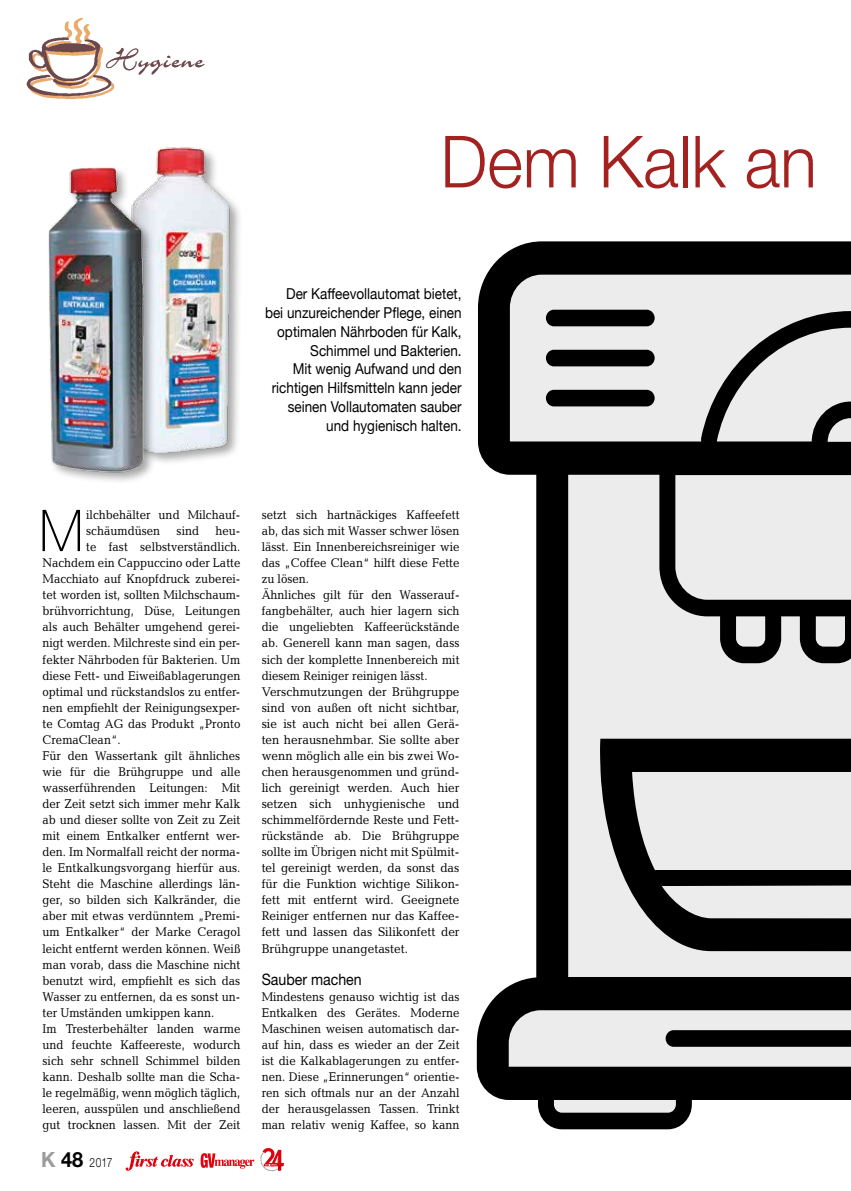
<style>
.page{position:relative;width:851px;height:1191px;background:#fff}
.page>*{position:absolute;margin:0;border:0;box-sizing:border-box;transform-origin:0 0}
._01_Head_K_Kaffee{font:300 72px "Helvetica Neue";color:#a32220;scale:.95 1}
._01_FT_Candida_K{font:100 57.75px "Helvetica Neue";color:#000;scale:.95 1}
._01_Rubrik_K_links{font:30px "Charme";color:#6b484d}
._01_Zwiti_K{font:15.75px "Helvetica Neue";color:#000;scale:.9 1}
._01_Vorspann_K{font:15px/18.8px "Helvetica Neue";color:#000;text-align:right;scale:.9 1}
._01_FT_Candida_K-2{font:12.75px/16px "Candida";color:#000;text-align:justify;scale:.9 1}
._01_FT_Candida_K-3{font:12.75px/16px "Candida";color:#000;text-align:justify;scale:.93 1}
.t1{font:300 12.75px "Helvetica Neue";color:#000;scale:.8 1}
.s1{font-weight:700;font-size:21px;color:#9c9c9c}
.s2{font-weight:700;font-size:21px}
</style>
<div class="page">
<svg style="left:200px;top:1153px;width:54px;height:15px"></svg>
<svg style="left:260px;top:1148px;width:24px;height:23px"></svg>
<svg style="left:126px;top:1151px;width:68px;height:19px"></svg>
<svg style="left:476px;top:241px;width:374px;height:888px;background:#9d9d9d"></svg>
<div style="left:546px;top:310px;width:108px;height:16px;background:#000;border-radius:8px"></div>
<div style="left:546px;top:350px;width:108px;height:16px;background:#000;border-radius:8px"></div>
<div style="left:546px;top:390px;width:108px;height:16px;background:#000;border-radius:8px"></div>
<div style="left:130px;top:146px;width:113px;height:320px;background:#000;opacity:.35"></div>
<img style="left:130px;top:146px;width:104px;height:309px">
<div style="left:46px;top:165px;width:110px;height:320px;background:#000;opacity:.35"></div>
<img style="left:46px;top:153px;width:107px;height:325px">
<img style="left:64px;top:17px;width:26px;height:15px">
<img style="left:26px;top:32px;width:89px;height:67px">
<p class="_01_Rubrik_K_links" style="left:106px;top:45px;width:100px">Hygiene</p>
<p class="_01_Head_K_Kaffee" style="left:440px;top:118px;width:398px">Dem Kalk an</p>
<p class="_01_Vorspann_K" style="left:265px;top:285px;width:220px">Der Kaffeevollautomat bietet, bei unzureichender Pflege, einen optimalen Nährboden für Kalk,<br>Schimmel und Bakterien.<br>Mit wenig Aufwand und den richtigen Hilfsmitteln kann jeder seinen Vollautomaten sauber und hygienisch halten.</p>
<p class="_01_FT_Candida_K" style="left:39px;top:498px;width:48px">M</p>
<p class="_01_FT_Candida_K-2" style="left:86px;top:506px;width:173px">ilchbehälter und Milchauf&shy;schäumdüsen</p>
<p class="_01_FT_Candida_K-2" style="left:176px;top:523px;width:27px">sind</p>
<p class="_01_FT_Candida_K-2" style="left:215px;top:523px;width:29px">heu-</p>
<p class="_01_FT_Candida_K-2" style="left:86px;top:539px;width:173px">te fast selbstverständlich.</p>
<p class="_01_FT_Candida_K-2" style="left:43px;top:555px;width:221px">Nachdem ein Cappuccino oder Latte</p>
<p class="_01_FT_Candida_K-2" style="left:43px;top:571px;width:221px">Macchiato auf Knopfdruck zuberei-</p>
<p class="_01_FT_Candida_K-2" style="left:43px;top:587px;width:221px">tet worden ist, sollten Milchschaum-</p>
<p class="_01_FT_Candida_K-2" style="left:43px;top:603px;width:221px">brühvorrichtung, Düse, Leitungen</p>
<p class="_01_FT_Candida_K-2" style="left:43px;top:619px;width:221px">als auch Behälter umgehend gerei-</p>
<p class="_01_FT_Candida_K-2" style="left:43px;top:635px;width:221px">nigt werden. Milchreste sind ein per-</p>
<p class="_01_FT_Candida_K-2" style="left:43px;top:651px;width:221px">fekter Nährboden für Bakterien. Um</p>
<p class="_01_FT_Candida_K-2" style="left:43px;top:667px;width:221px">diese Fett- und Eiweißablagerungen</p>
<p class="_01_FT_Candida_K-2" style="left:43px;top:683px;width:221px">optimal und rückstandslos zu entfer-</p>
<p class="_01_FT_Candida_K-2" style="left:43px;top:699px;width:221px">nen empfiehlt der Reinigungsexper-</p>
<p class="_01_FT_Candida_K-2" style="left:43px;top:715px;width:221px">te Comtag AG das Produkt „Pronto</p>
<p class="_01_FT_Candida_K-2" style="left:43px;top:731px;width:88px">CremaClean“.</p>
<p class="_01_FT_Candida_K-2" style="left:43px;top:747px;width:221px">Für den Wassertank gilt ähnliches wie für die Brühgruppe und alle wasserführenden Leitungen: Mit der Zeit setzt sich immer mehr Kalk ab und dieser sollte von Zeit zu Zeit mit einem Entkalker entfernt wer&shy;den. Im Normalfall reicht der norma&shy;le Entkalkungsvorgang hierfür aus.<br>Steht die Maschine allerdings län&shy;ger, so bilden sich Kalkränder, die aber mit etwas verdünntem „Premi&shy;um Entkalker“ der Marke Ceragol leicht entfernt werden können. Weiß man vorab, dass die Maschine nicht benutzt wird, empfiehlt es sich das Wasser zu entfernen, da es sonst un&shy;ter Umständen umkippen kann.</p>
<p class="_01_FT_Candida_K-2" style="left:43px;top:1020px;width:221px">Im Tresterbehälter landen warme und feuchte Kaffeereste, wodurch sich sehr schnell Schimmel bilden kann. Deshalb sollte man die Scha&shy;le regelmäßig, wenn möglich täglich, leeren, ausspülen und anschließend gut trocknen lassen. Mit der Zeit</p>
<p class="t1" style="left:41px;top:1154px;width:91px"><span class="s1">K</span> <span class="s2">48</span> 2017</p>
<p class="_01_FT_Candida_K-2" style="left:261px;top:506px;width:221px">setzt sich hartnäckiges Kaffeefett ab, das sich mit Wasser schwer lösen lässt. Ein Innenbereichsreiniger wie das „Coffee Clean“ hilft diese Fette zu lösen.</p>
<p class="_01_FT_Candida_K-2" style="left:261px;top:587px;width:221px">Ähnliches gilt für den Wasserauf&shy;fangbehälter, auch hier lagern sich die ungeliebten Kaffeerückstände ab. Generell kann man sagen, dass sich der komplette Innenbereich mit diesem Reiniger reinigen lässt.</p>
<p class="_01_FT_Candida_K-3" style="left:261px;top:683px;width:214px">Verschmutzungen der Brühgruppe sind von außen oft nicht sichtbar, sie ist auch nicht bei allen Gerä&shy;ten herausnehmbar. Sie sollte aber wenn möglich alle ein bis zwei Wo&shy;chen herausgenommen und gründ&shy;lich gereinigt werden. Auch hier setzen sich unhygienische und schimmelfördernde Reste und Fett&shy;rückstände ab. Die Brühgruppe sollte im Übrigen nicht mit Spülmit&shy;tel gereinigt werden, da sonst das für die Funktion wichtige Silikon&shy;fett mit entfernt wird. Geeignete Reiniger entfernen nur das Kaffee&shy;fett und lassen das Silikonfett der Brühgruppe unangetastet.</p>
<p class="_01_Zwiti_K" style="left:261px;top:969px;width:113px">Sauber machen</p>
<p class="_01_FT_Candida_K-2" style="left:261px;top:988px;width:221px">Mindestens genauso wichtig ist das Entkalken des Gerätes. Moderne Maschinen weisen automatisch dar&shy;auf hin, dass es wieder an der Zeit ist die Kalkablagerungen zu entfer&shy;nen. Diese „Erinnerungen“ orientie&shy;ren sich oftmals nur an der Anzahl der herausgelassen Tassen. Trinkt man relativ wenig Kaffee, so kann</p>
</div>
